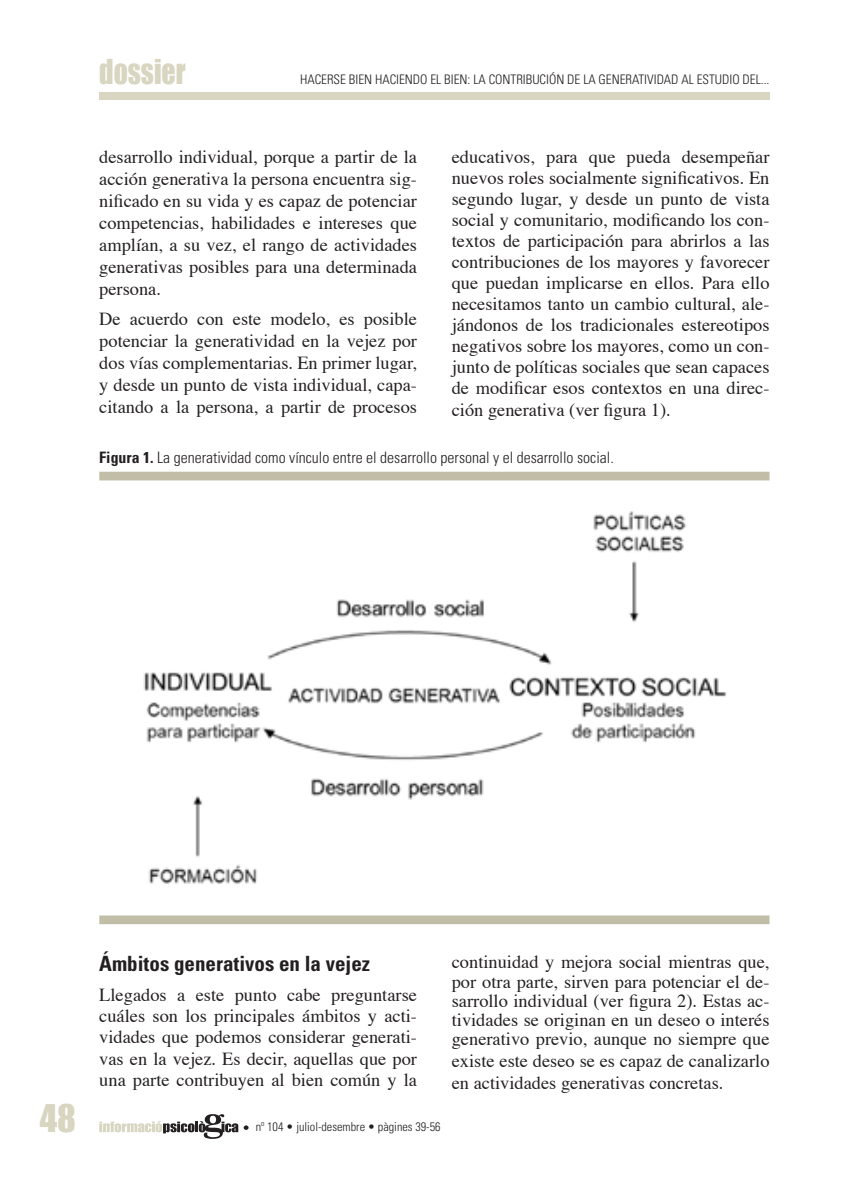
<style>
.page{position:relative;width:844px;height:1191px;background:#fff}
.page>*{position:absolute;margin:0;border:0;box-sizing:border-box;transform-origin:0 0}
.t1{font:35px "Impact";color:#d8d5c1}
.t2{font:31.5px "Impact";color:#d8d5c1;scale:.88 1}
.SUBTITULO_1{font:700 condensed 21px "Univers";color:#231f20}
.CUERPO_DE_TEXTO{font:18.38px/21px "Times";color:#231f20;text-align:justify}
.GRAFICAS{font:300 condensed 15.75px "Univers";color:#231f20}
.t3{font:300 condensed 13.12px "Univers";color:#231f20}
.t4{font:300 condensed 12.25px "Univers";color:#231f20}
.s1{font-weight:700}
</style>
<div class="page">
<svg style="left:99px;top:1114px;width:149px;height:24px"></svg>
<div style="left:99px;top:92px;width:670px;height:7px;background:#d8d5c1"></div>
<img style="left:143px;top:511px;width:583px;height:373px">
<div style="left:99px;top:472px;width:670px;height:8px;background:#c2bda6"></div>
<div style="left:99px;top:915px;width:670px;height:9px;background:#c2bda6;border:2px solid #c2bda6"></div>
<h2 class="t2" style="left:99px;top:47px;width:100px">dossier</h2>
<p class="t3" style="left:300px;top:72px;width:471px">HACERSE BIEN HACIENDO EL BIEN: LA CONTRIBUCIÓN DE LA GENERATIVIDAD AL ESTUDIO DEL...</p>
<p class="CUERPO_DE_TEXTO" style="left:99px;top:146px;width:319px;line-height:22.1px">desarrollo individual, porque a partir de la acción generativa la persona encuentra sig&shy;nificado en su vida y es capaz de potenciar competencias, habilidades e intereses que amplían, a su vez, el rango de actividades generativas posibles para una determinada persona.</p>
<p class="CUERPO_DE_TEXTO" style="left:99px;top:308px;width:319px;line-height:22.1px">De acuerdo con este modelo, es posible potenciar la generatividad en la vejez por dos vías complementarias. En primer lugar, y desde un punto de vista individual, capa&shy;citando a la persona, a partir de procesos</p>
<p class="CUERPO_DE_TEXTO" style="left:451px;top:147px;width:319px">educativos, para que pueda desempeñar nuevos roles socialmente significativos. En segundo lugar, y desde un punto de vista social y comunitario, modificando los con&shy;textos de participación para abrirlos a las contribuciones de los mayores y favorecer que puedan implicarse en ellos. Para ello necesitamos tanto un cambio cultural, ale&shy;jándonos de los tradicionales estereotipos negativos sobre los mayores, como un con&shy;junto de políticas sociales que sean capaces de modificar esos contextos en una direc&shy;ción generativa (ver figura 1).</p>
<p class="GRAFICAS" style="left:99px;top:448px;width:516px"><span class="s1">Figura 1.</span> La generatividad como vínculo entre el desarrollo personal y el desarrollo social.</p>
<h1 class="t1" style="left:40px;top:1091px;width:38px">48</h1>
<p class="SUBTITULO_1" style="left:99px;top:951px;width:272px">Ámbitos generativos en la vejez</p>
<p class="CUERPO_DE_TEXTO" style="left:99px;top:985px;width:319px">Llegados a este punto cabe preguntarse cuáles son los principales ámbitos y acti&shy;vidades que podemos considerar generati&shy;vas en la vejez. Es decir, aquellas que por una parte contribuyen al bien común y la</p>
<p class="t4" style="left:256px;top:1119px;width:186px">nº 104 • juliol-desembre • pàgines 39-56</p>
<p class="CUERPO_DE_TEXTO" style="left:451px;top:953px;width:319px;line-height:19.2px">continuidad y mejora social mientras que, por otra parte, sirven para potenciar el de&shy;sarrollo individual (ver figura 2). Estas ac&shy;tividades se originan en un deseo o interés generativo previo, aunque no siempre que</p>
<p class="CUERPO_DE_TEXTO" style="left:451px;top:1051px;width:319px;line-height:22.1px">existe este deseo se es capaz de canalizarlo en actividades generativas concretas.</p>
</div>
